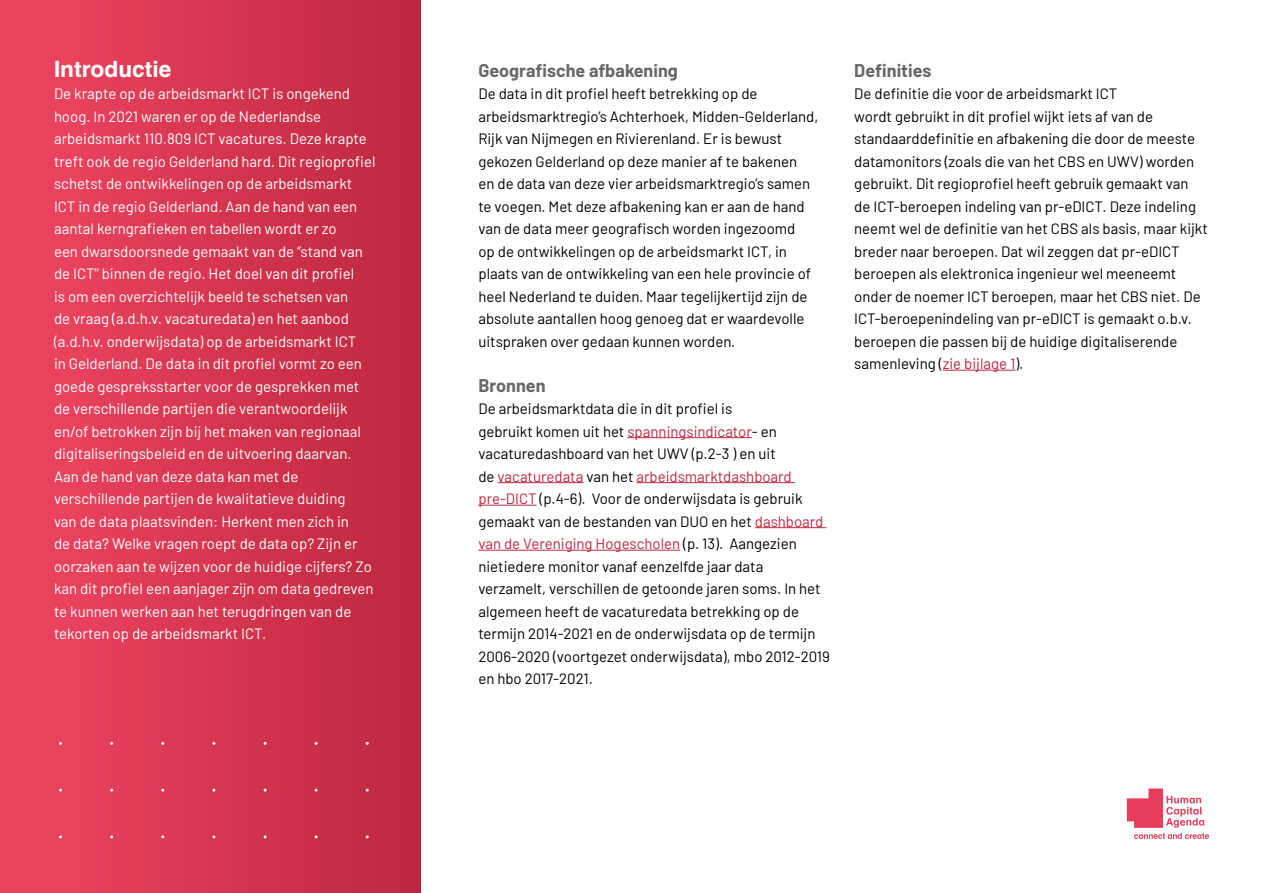
<style>
.page{position:relative;width:1263px;height:893px;background:#fff}
.page>*{position:absolute;margin:0;border:0;box-sizing:border-box;transform-origin:0 0}
.t1{font:700 22.5px "Schulbuch Nord";color:#fff}
.t2{font:700 18px "Barlow";color:#666768}
.t3{font:15px/22.5px "Barlow";color:#000}
.t4{font:15px/22.5px "Barlow";color:#fff}
.s1{color:#bb283e}
</style>
<div class="page">
<svg style="left:1127px;top:788px;width:82px;height:51px"></svg>
<div style="left:0;top:0;width:421px;height:893px;background:linear-gradient(to right,#ef4561,#bd283f)"></div>
<hr style="left:627px;top:437px;width:125px;height:1px;background:#bb283e">
<hr style="left:498px;top:482px;width:85px;height:1px;background:#bb283e">
<hr style="left:636px;top:482px;width:159px;height:1px;background:#bb283e">
<hr style="left:478px;top:505px;width:59px;height:1px;background:#bb283e">
<hr style="left:755px;top:527px;width:71px;height:1px;background:#bb283e">
<hr style="left:478px;top:550px;width:202px;height:1px;background:#bb283e">
<hr style="left:943px;top:370px;width:72px;height:1px;background:#bb283e">
<h1 class="t1" style="left:54px;top:54px;width:119px">Introductie</h1>
<p class="t4" style="left:54px;top:81px;width:323px">De krapte op de arbeidsmarkt ICT is ongekend hoog. In 2021 waren er op de Nederlandse arbeidsmarkt 110.809 ICT vacatures. Deze krapte treft ook de regio Gelderland hard. Dit regioprofiel schetst de ontwikkelingen op de arbeidsmarkt ICT in de regio Gelderland. Aan de hand van een aantal kerngrafieken en tabellen wordt er zo<br>een dwarsdoorsnede gemaakt van de ‘’stand van de ICT’’ binnen de regio. Het doel van dit profiel<br>is om een overzichtelijk beeld te schetsen van<br>de vraag (a.d.h.v. vacaturedata) en het aanbod (a.d.h.v. onderwijsdata) op de arbeidsmarkt ICT<br>in Gelderland. De data in dit profiel vormt zo een goede gespreksstarter voor de gesprekken met de verschillende partijen die verantwoordelijk en/of betrokken zijn bij het maken van regionaal digitaliseringsbeleid en de uitvoering daarvan.<br>Aan de hand van deze data kan met de verschillende partijen de kwalitatieve duiding<br>van de data plaatsvinden: Herkent men zich in<br>de data? Welke vragen roept de data op? Zijn er oorzaken aan te wijzen voor de huidige cijfers? Zo kan dit profiel een aanjager zijn om data gedreven te kunnen werken aan het terugdringen van de tekorten op de arbeidsmarkt ICT.</p>
<p class="t2" style="left:478px;top:57px;width:201px">Geografische afbakening</p>
<p class="t3" style="left:478px;top:81px;width:341px">De data in dit profiel heeft betrekking op de arbeidsmarktregio’s Achterhoek, Midden-Gelderland, Rijk van Nijmegen en Rivierenland. Er is bewust gekozen Gelderland op deze manier af te bakenen<br>en de data van deze vier arbeidsmarktregio’s samen te voegen. Met deze afbakening kan er aan de hand van de data meer geografisch worden ingezoomd<br>op de ontwikkelingen op de arbeidsmarkt ICT, in plaats van de ontwikkeling van een hele provincie of heel Nederland te duiden. Maar tegelijkertijd zijn de absolute aantallen hoog genoeg dat er waardevolle uitspraken over gedaan kunnen worden.</p>
<p class="t2" style="left:478px;top:372px;width:69px">Bronnen</p>
<p class="t3" style="left:478px;top:396px;width:353px">De arbeidsmarktdata die in dit profiel is<br>gebruikt komen uit het <span class="s1">spanningsindicator</span>- en vacaturedashboard van het UWV (p.2-3 ) en uit<br>de <span class="s1">vacaturedata</span> van het <span class="s1">arbeidsmarktdashboard pre-DICT</span> (p.4-6). Voor de onderwijsdata is gebruik gemaakt van de bestanden van DUO en het <span class="s1">dashboard van de Vereniging Hogescholen</span> (p. 13). Aangezien nietiedere monitor vanaf eenzelfde jaar data verzamelt, verschillen de getoonde jaren soms. In het algemeen heeft de vacaturedata betrekking op de termijn 2014-2021 en de onderwijsdata op de termijn 2006-2020 (voortgezet onderwijsdata), mbo 2012-2019 en hbo 2017-2021.</p>
<p class="t2" style="left:854px;top:57px;width:79px">Definities</p>
<p class="t3" style="left:854px;top:81px;width:355px">De definitie die voor de arbeidsmarkt ICT<br>wordt gebruikt in dit profiel wijkt iets af van de standaarddefinitie en afbakening die door de meeste datamonitors (zoals die van het CBS en UWV) worden gebruikt. Dit regioprofiel heeft gebruik gemaakt van de ICT-beroepen indeling van pr-eDICT. Deze indeling neemt wel de definitie van het CBS als basis, maar kijkt breder naar beroepen. Dat wil zeggen dat pr-eDICT beroepen als elektronica ingenieur wel meeneemt onder de noemer ICT beroepen, maar het CBS niet. De ICT-beroepenindeling van pr-eDICT is gemaakt o.b.v. beroepen die passen bij de huidige digitaliserende samenleving (<span class="s1">zie bijlage 1</span>).</p>
</div>
